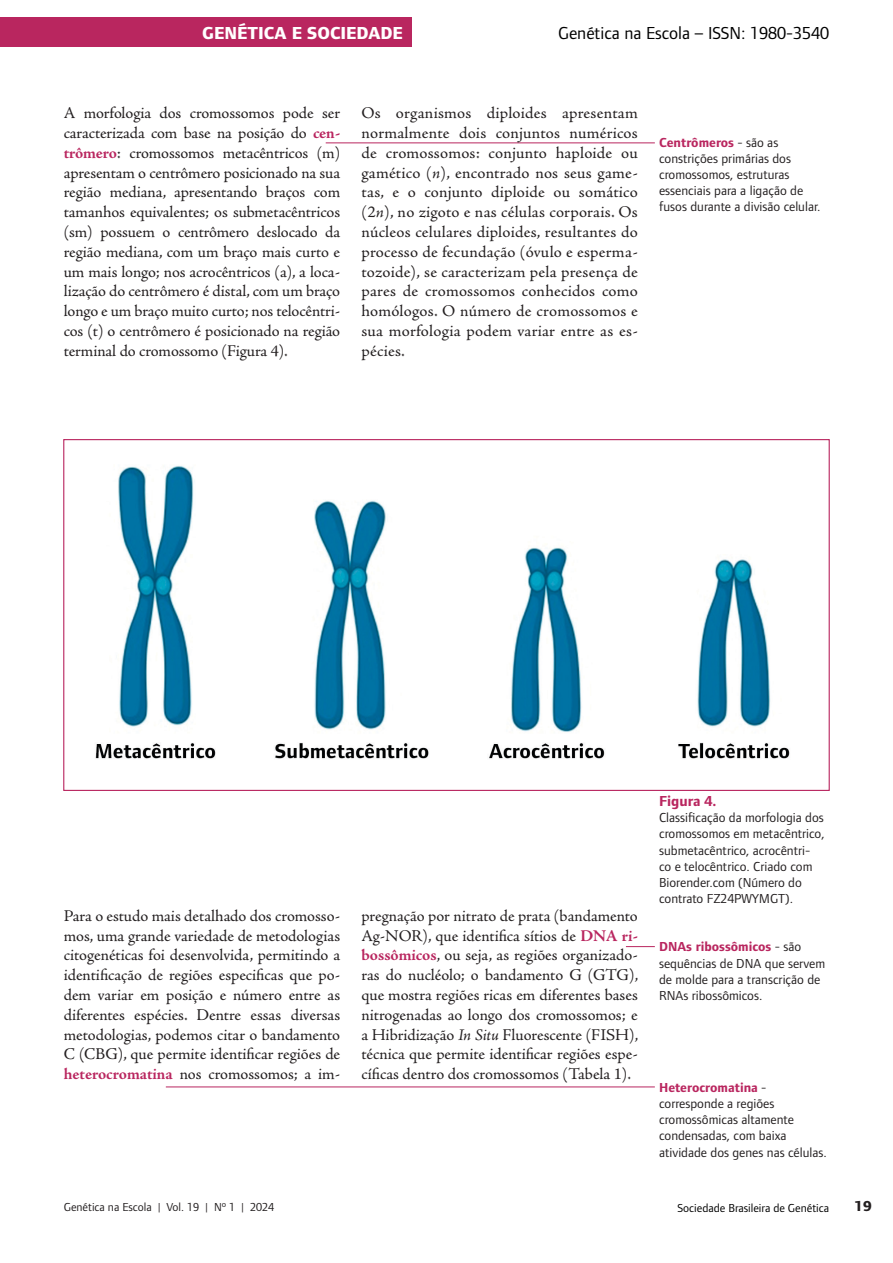
<style>
.page{position:relative;width:893px;height:1263px;background:#fff}
.page>*{position:absolute;margin:0;border:0;box-sizing:border-box;transform-origin:0 0}
.t1{font:18px "Foundry Form Sans";color:#000}
.t2{font:800 18px "Foundry Form Sans";color:#fff}
.t3{font:16.5px/19.8px "Adobe Jenson Pro";color:#231f20;text-align:justify}
.t4{font:700 15px "Foundry Form Sans";color:#b9265f}
.t5{font:800 15px "Foundry Form Sans";color:#231f20}
.t6{font:13.5px/16.2px "Foundry Form Sans";color:#231f20}
.t7{font:12px "Foundry Form Sans";color:#231f20}
.t8{font:12px "Foundry Form Sans";color:#000}
.s1{font-weight:700;color:#b9265f}
.s2{font-style:italic}
</style>
<div class="page">
<img style="left:95px;top:466px;width:695px;height:293px">
<hr style="left:326px;top:142px;width:329px;height:1px;background:#b9265f">
<hr style="left:166px;top:1086px;width:489px;height:1px;background:#b9265f">
<svg style="left:626px;top:946px;width:29px;height:1px"></svg>
<div style="left:0;top:17px;width:412px;height:30px;background:#b9265f"></div>
<p class="t2" style="left:202px;top:23px;width:202px">GENÉTICA E SOCIEDADE</p>
<p class="t1" style="left:558px;top:23px;width:273px">Genética na Escola – ISSN: 1980-3540</p>
<p class="t3" style="left:64px;top:103px;width:278px">A morfologia dos cromossomos pode ser caracterizada com base na posição do <span class="s1">cen&shy;trômero</span>: cromossomos metacêntricos (m) apresentam o centrômero posicionado na sua região mediana, apresentando braços com tamanhos equivalentes; os submetacêntricos (sm) possuem o centrômero deslocado da região mediana, com um braço mais curto e um mais longo; nos acrocêntricos (a), a loca&shy;lização do centrômero é distal, com um braço longo e um braço muito curto; nos telocêntri&shy;cos (t) o centrômero é posicionado na região terminal do cromossomo (Figura 4).</p>
<p class="t3" style="left:361px;top:103px;width:278px">Os organismos diploides apresentam normalmente dois conjuntos numéricos de cromossomos: conjunto haploide ou gamético (<span class="s2">n</span>), encontrado nos seus game&shy;tas, e o conjunto diploide ou somático (2<span class="s2">n</span>), no zigoto e nas células corporais. Os núcleos celulares diploides, resultantes do processo de fecundação (óvulo e esperma&shy;tozoide), se caracterizam pela presença de pares de cromossomos conhecidos como homólogos. O número de cromossomos e sua morfologia podem variar entre as es&shy;pécies.</p>
<p class="t6" style="left:659px;top:134px;width:163px"><span class="s1">Centrômeros</span> - são as constrições primárias dos cromossomos, estruturas essenciais para a ligação de fusos durante a divisão celular.</p>
<p class="t3" style="left:64px;top:906px;width:278px">Para o estudo mais detalhado dos cromosso&shy;mos, uma grande variedade de metodologias citogenéticas foi desenvolvida, permitindo a identificação de regiões especificas que po&shy;dem variar em posição e número entre as diferentes espécies. Dentre essas diversas metodologias, podemos citar o bandamento C (CBG), que permite identificar regiões de <span class="s1">heterocromatina</span> nos cromossomos; a im-</p>
<p class="t3" style="left:361px;top:906px;width:278px">pregnação por nitrato de prata (bandamento Ag-NOR), que identifica sítios de <span class="s1">DNA ri&shy;bossômicos</span>, ou seja, as regiões organizado&shy;ras do nucléolo; o bandamento G (GTG), que mostra regiões ricas em diferentes bases nitrogenadas ao longo dos cromossomos; e a Hibridização <span class="s2">In Situ</span> Fluorescente (FISH), técnica que permite identificar regiões espe&shy;cíficas dentro dos cromossomos (Tabela 1).</p>
<p class="t4" style="left:659px;top:792px;width:59px">Figura 4.</p>
<p class="t6" style="left:659px;top:809px;width:167px">Classificação da morfologia dos cromossomos em metacêntrico, submetacêntrico, acrocêntri&shy;co e telocêntrico. Criado com<br>Biorender.com (Número do contrato FZ24PWYMGT).</p>
<p class="t6" style="left:659px;top:939px;width:168px"><span class="s1">DNAs ribossômicos</span> - são sequências de DNA que servem de molde para a transcrição de<br>RNAs ribossômicos.</p>
<p class="t6" style="left:659px;top:1079px;width:169px"><span class="s1">Heterocromatina</span> - corresponde a regiões cromossômicas altamente condensadas, com baixa atividade dos genes nas células.</p>
<p class="t7" style="left:64px;top:1200px;width:212px">Genética na Escola | Vol. 19 | Nº 1 | 2024</p>
<p class="t8" style="left:677px;top:1202px;width:153px">Sociedade Brasileira de Genética</p>
<p class="t5" style="left:855px;top:1198px;width:19px">19</p>
</div>
